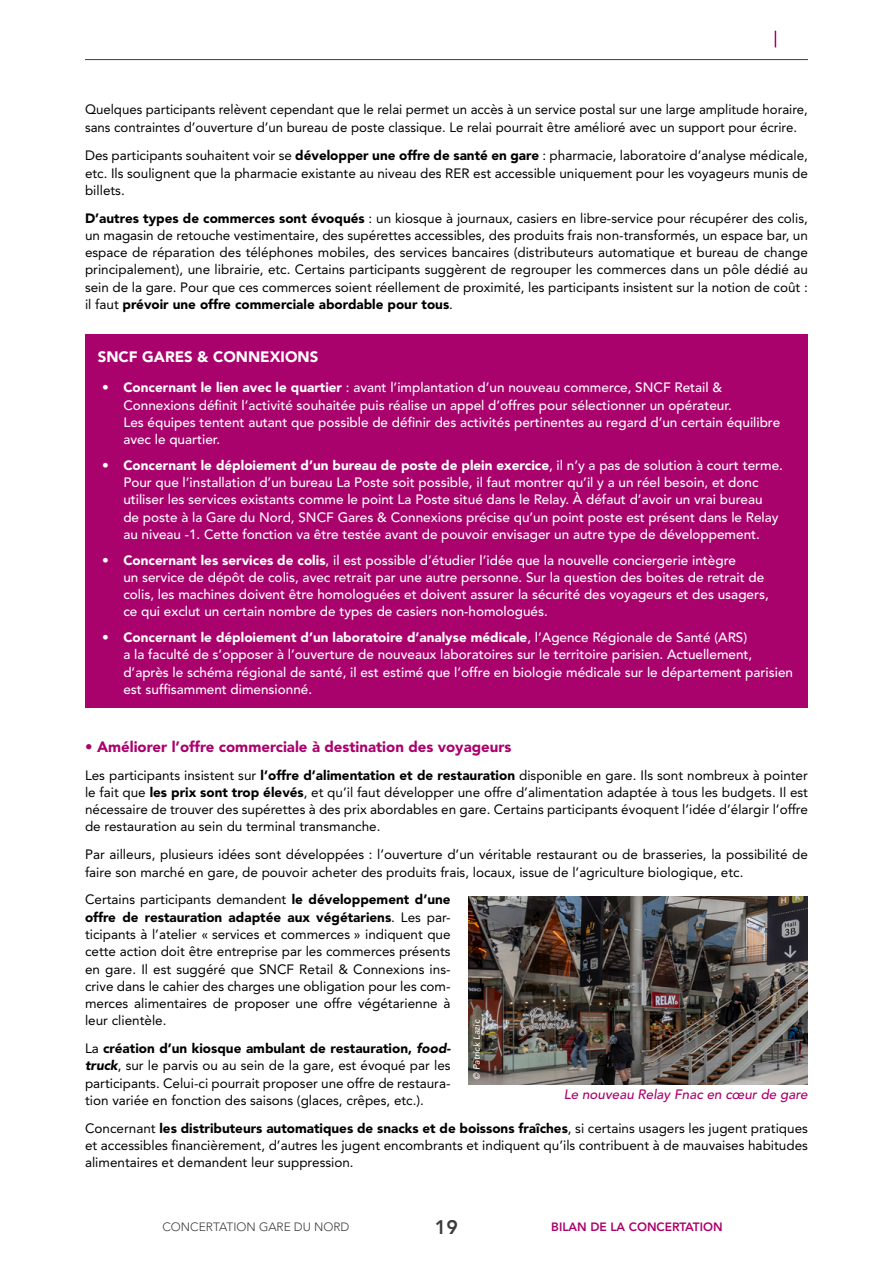
<style>
.page{position:relative;width:893px;height:1263px;background:#fff}
.page>*{position:absolute;margin:0;border:0;box-sizing:border-box;transform-origin:0 0}
.t1{font:800 19.5px "Avenir LT Std";color:#3c3c3b}
.Synthese_inter{font:900 15px "Avenir LT Std";color:#aa026d}
.RDMO_-_H1{font:900 15px "Avenir LT Std";color:#fff}
.Texte_courant{font:13.5px/17.2px "Avenir LT Std";color:#000;text-align:justify}
.t2{font:500 13.5px/17.2px "Avenir LT Std";color:#fff}
.Légendes{font:italic 500 13.5px "Avenir LT Std";color:#aa026d}
.t3{font:300 12px "Avenir LT Std";color:#3c3c3b}
.t4{font:800 12px "Avenir LT Std";color:#aa026d}
.Légendes-2{font:italic 500 9px "Avenir LT Std";color:#fff}
.s1{font-weight:900}
.s2{font-weight:900;font-style:italic}
</style>
<div class="page">
<svg style="left:775px;top:31px;width:1px;height:16px"></svg>
<div style="left:85px;top:334px;width:723px;height:43px;background:#aa026d"></div>
<div style="left:85px;top:372px;width:723px;height:86px;background:#aa026d"></div>
<div style="left:85px;top:449px;width:723px;height:104px;background:#aa026d"></div>
<div style="left:85px;top:544px;width:723px;height:86px;background:#aa026d"></div>
<div style="left:85px;top:621px;width:723px;height:87px;background:#aa026d"></div>
<img style="left:469px;top:896px;width:339px;height:188px">
<hr style="left:85px;top:59px;width:723px;height:1px;background:#3c3c3b">
<p class="Texte_courant" style="left:85px;top:101px;width:724px;line-height:18px">Quelques participants relèvent cependant que le relai permet un accès à un service postal sur une large amplitude horaire, sans contraintes d’ouverture d’un bureau de poste classique. Le relai pourrait être amélioré avec un support pour écrire.</p>
<p class="Texte_courant" style="left:85px;top:147px;width:724px">Des participants souhaitent voir se <span class="s1">développer une offre de santé en gare</span> : pharmacie, laboratoire d’analyse médicale, etc. Ils soulignent que la pharmacie existante au niveau des RER est accessible uniquement pour les voyageurs munis de billets.</p>
<p class="Texte_courant" style="left:85px;top:209px;width:724px"><span class="s1">D’autres types de commerces sont évoqués</span> : un kiosque à journaux, casiers en libre-service pour récupérer des colis, un magasin de retouche vestimentaire, des supérettes accessibles, des produits frais non-transformés, un espace bar, un espace de réparation des téléphones mobiles, des services bancaires (distributeurs automatique et bureau de change principalement), une librairie, etc. Certains participants suggèrent de regrouper les commerces dans un pôle dédié au sein de la gare. Pour que ces commerces soient réellement de proximité, les participants insistent sur la notion de coût : il faut <span class="s1">prévoir une offre commerciale abordable pour tous</span>.</p>
<p class="RDMO_-_H1" style="left:98px;top:348px;width:222px">SNCF GARES &amp; CONNEXIONS</p>
<p class="t2" style="left:123px;top:379px;width:658px;text-indent:-21px"><span class="s1">• Concernant le lien avec le quartier</span> : avant l’implantation d’un nouveau commerce, SNCF Retail &amp; Connexions définit l’activité souhaitée puis réalise un appel d’offres pour sélectionner un opérateur.<br>Les équipes tentent autant que possible de définir des activités pertinentes au regard d’un certain équilibre avec le quartier.</p>
<p class="t2" style="left:123px;top:457px;width:661px;text-indent:-21px"><span class="s1">• Concernant le déploiement d’un bureau de poste de plein exercice</span>, il n’y a pas de solution à court terme.<br>Pour que l’installation d’un bureau La Poste soit possible, il faut montrer qu’il y a un réel besoin, et donc utiliser les services existants comme le point La Poste situé dans le Relay. À défaut d’avoir un vrai bureau<br>de poste à la Gare du Nord, SNCF Gares &amp; Connexions précise qu’un point poste est présent dans le Relay au niveau -1. Cette fonction va être testée avant de pouvoir envisager un autre type de développement.</p>
<p class="t2" style="left:123px;top:552px;width:647px;text-indent:-21px"><span class="s1">• Concernant les services de colis</span>, il est possible d’étudier l’idée que la nouvelle conciergerie intègre<br>un service de dépôt de colis, avec retrait par une autre personne. Sur la question des boites de retrait de colis, les machines doivent être homologuées et doivent assurer la sécurité des voyageurs et des usagers, ce qui exclut un certain nombre de types de casiers non-homologués.</p>
<p class="t2" style="left:123px;top:629px;width:671px;text-indent:-21px"><span class="s1">• Concernant le déploiement d’un laboratoire d’analyse médicale</span>, l’Agence Régionale de Santé (ARS)<br>a la faculté de s’opposer à l’ouverture de nouveaux laboratoires sur le territoire parisien. Actuellement, d’après le schéma régional de santé, il est estimé que l’offre en biologie médicale sur le département parisien est suffisamment dimensionné.</p>
<p class="Synthese_inter" style="left:85px;top:737px;width:428px">• Améliorer l’offre commerciale à destination des voyageurs</p>
<p class="Texte_courant" style="left:85px;top:766px;width:724px">Les participants insistent sur <span class="s1">l’offre d’alimentation et de restauration</span> disponible en gare. Ils sont nombreux à pointer le fait que <span class="s1">les prix sont trop élevés</span>, et qu’il faut développer une offre d’alimentation adaptée à tous les budgets. Il est nécessaire de trouver des supérettes à des prix abordables en gare. Certains participants évoquent l’idée d’élargir l’offre de restauration au sein du terminal transmanche.</p>
<p class="Texte_courant" style="left:85px;top:846px;width:724px">Par ailleurs, plusieurs idées sont développées : l’ouverture d’un véritable restaurant ou de brasseries, la possibilité de faire son marché en gare, de pouvoir acheter des produits frais, locaux, issue de l’agriculture biologique, etc.</p>
<p class="Texte_courant" style="left:85px;top:891px;width:367px">Certains participants demandent <span class="s1">le développement d’une offre de restauration adaptée aux végétariens</span>. Les par&shy;ticipants à l’atelier « services et commerces » indiquent que cette action doit être entreprise par les commerces présents en gare. Il est suggéré que SNCF Retail &amp; Connexions ins&shy;crive dans le cahier des charges une obligation pour les com&shy;merces alimentaires de proposer une offre végétarienne à leur clientèle.</p>
<p class="Texte_courant" style="left:85px;top:1040px;width:367px">La <span class="s1">création d’un kiosque ambulant de restauration,</span> <span class="s2">food&shy;truck</span>, sur le parvis ou au sein de la gare, est évoqué par les participants. Celui-ci pourrait proposer une offre de restaura&shy;tion variée en fonction des saisons (glaces, crêpes, etc.).</p>
<p class="Texte_courant" style="left:85px;top:1119px;width:724px">Concernant <span class="s1">les distributeurs automatiques de snacks et de boissons fraîches</span>, si certains usagers les jugent pratiques et accessibles financièrement, d’autres les jugent encombrants et indiquent qu’ils contribuent à de mauvaises habitudes alimentaires et demandent leur suppression.</p>
<p class="Légendes-2" style="left:471px;top:1080px;width:62px;rotate:-90deg">© Patrick Lazic</p>
<p class="Légendes" style="left:564px;top:1086px;width:245px">Le nouveau Relay Fnac en cœur de gare</p>
<p class="t3" style="left:163px;top:1220px;width:188px">CONCERTATION GARE DU NORD</p>
<p class="t1" style="left:435px;top:1216px;width:25px">19</p>
<p class="t4" style="left:551px;top:1220px;width:173px">BILAN DE LA CONCERTATION</p>
</div>
